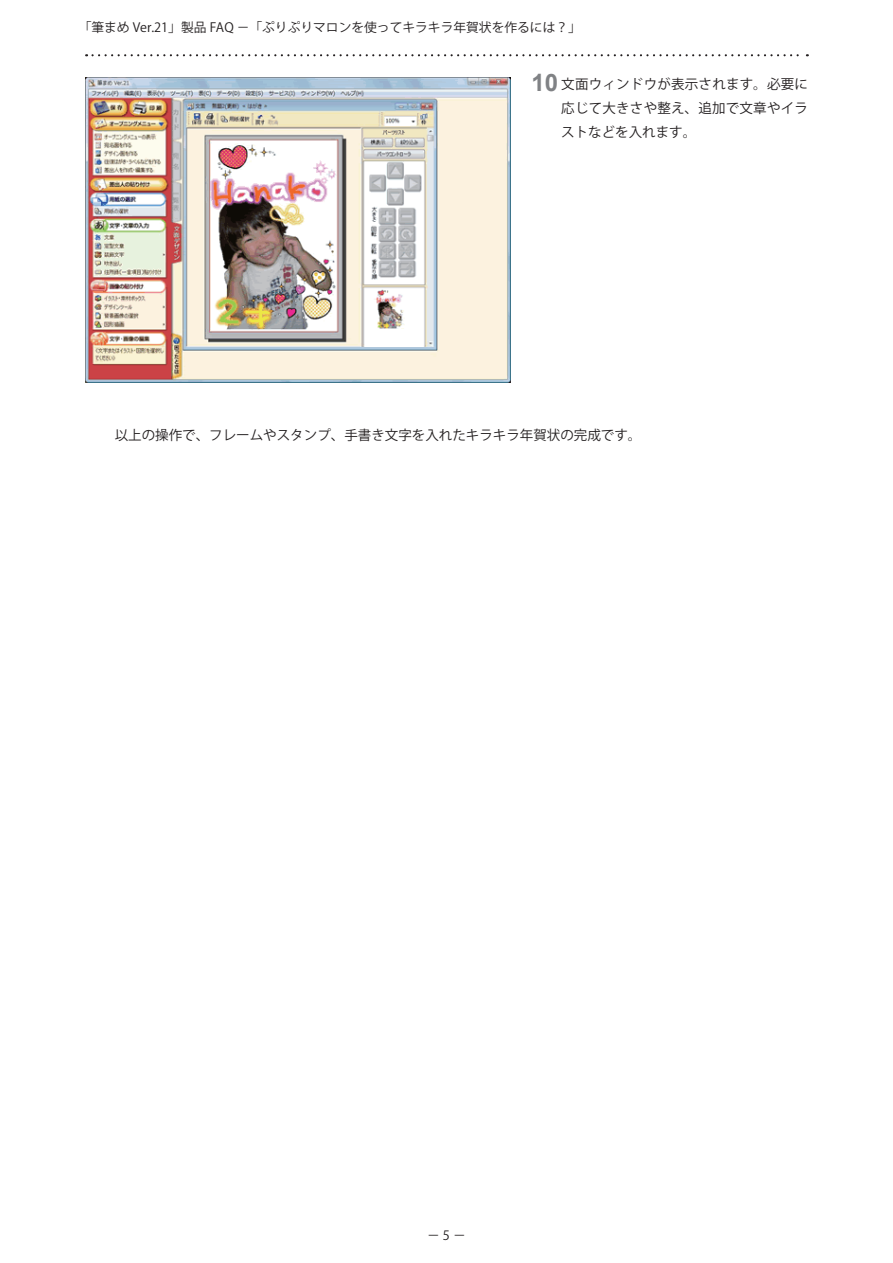
<style>
.page{position:relative;width:893px;height:1263px;background:#fff}
.page>*{position:absolute;margin:0;border:0;box-sizing:border-box;transform-origin:0 0}
.セクション_番号付本文_p{font:13.5px/23.7px "Koz Go Pro";letter-spacing:.015em;color:#231f20;text-align:justify}
.セクション_本文_p{font:13.5px "Koz Go Pro";color:#231f20}
.t1{font:12.75px "Koz Go Pro";color:#231f20}
.s1{font-family:"Arial";font-weight:700;font-size:24px;color:#808285}
</style>
<div class="page">
<svg style="left:86px;top:54px;width:722px;height:2px"></svg>
<img style="left:85px;top:78px;width:425px;height:305px">
<p class="t1" style="left:79px;top:20px;width:504px">「筆まめ Ver.21」製品 FAQ －「ぷりぷりマロンを使ってキラキラ年賀状を作るには？」</p>
<p class="セクション_番号付本文_p" style="left:561px;top:73px;width:248px;text-indent:-30px"><span class="s1">10</span> 文面ウィンドウが表示されます。必要に応じて大きさや整え、追加で文章やイラストなどを入れます。</p>
<p class="セクション_本文_p" style="left:115px;top:426px;width:528px">以上の操作で、フレームやスタンプ、手書き文字を入れたキラキラ年賀状の完成です。</p>
<p class="t1" style="left:427px;top:1227px;width:40px">－5－</p>
</div>
